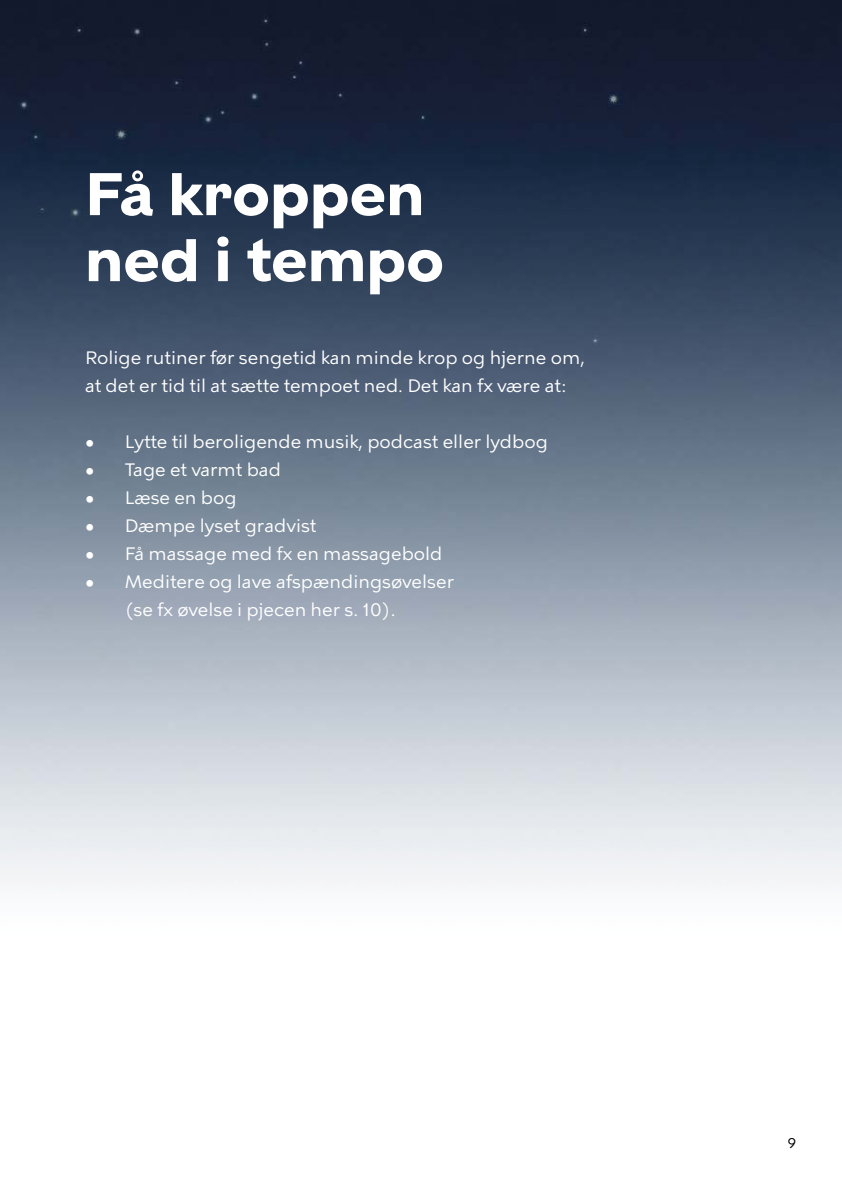
<style>
.page{position:relative;width:842px;height:1191px;background:#fff}
.page>*{position:absolute;margin:0;border:0;box-sizing:border-box;transform-origin:0 0}
.t1{font:700 60px/66px "KBH";color:#fff}
.t2{font:18px/28px "KBH Tekst";color:#fff}
.t3{font:14px "KBH";color:#000}
</style>
<div class="page">
<img style="left:0;top:0;width:842px;height:889px">
<h1 class="t1" style="left:85px;top:161px;width:361px">Få kroppen ned i tempo</h1>
<p class="t2" style="left:85px;top:343px;width:501px">Rolige rutiner før sengetid kan minde krop og hjerne om, at det er tid til at sætte tempoet ned. Det kan fx være at:</p>
<p class="t2" style="left:85px;top:428px;width:464px">• Lytte til beroligende musik, podcast eller lydbog</p>
<p class="t2" style="left:85px;top:456px;width:197px">• Tage et varmt bad</p>
<p class="t2" style="left:85px;top:484px;width:153px">• Læse en bog</p>
<p class="t2" style="left:85px;top:512px;width:233px">• Dæmpe lyset gradvist</p>
<p class="t2" style="left:85px;top:540px;width:359px">• Få massage med fx en massagebold</p>
<p class="t2" style="left:125px;top:568px;width:331px;text-indent:-40px">• Meditere og lave afspændingsøvelser (se fx øvelse i pjecen her s. 10).</p>
<p class="t3" style="left:787px;top:1134px;width:11px">9</p>
</div>
